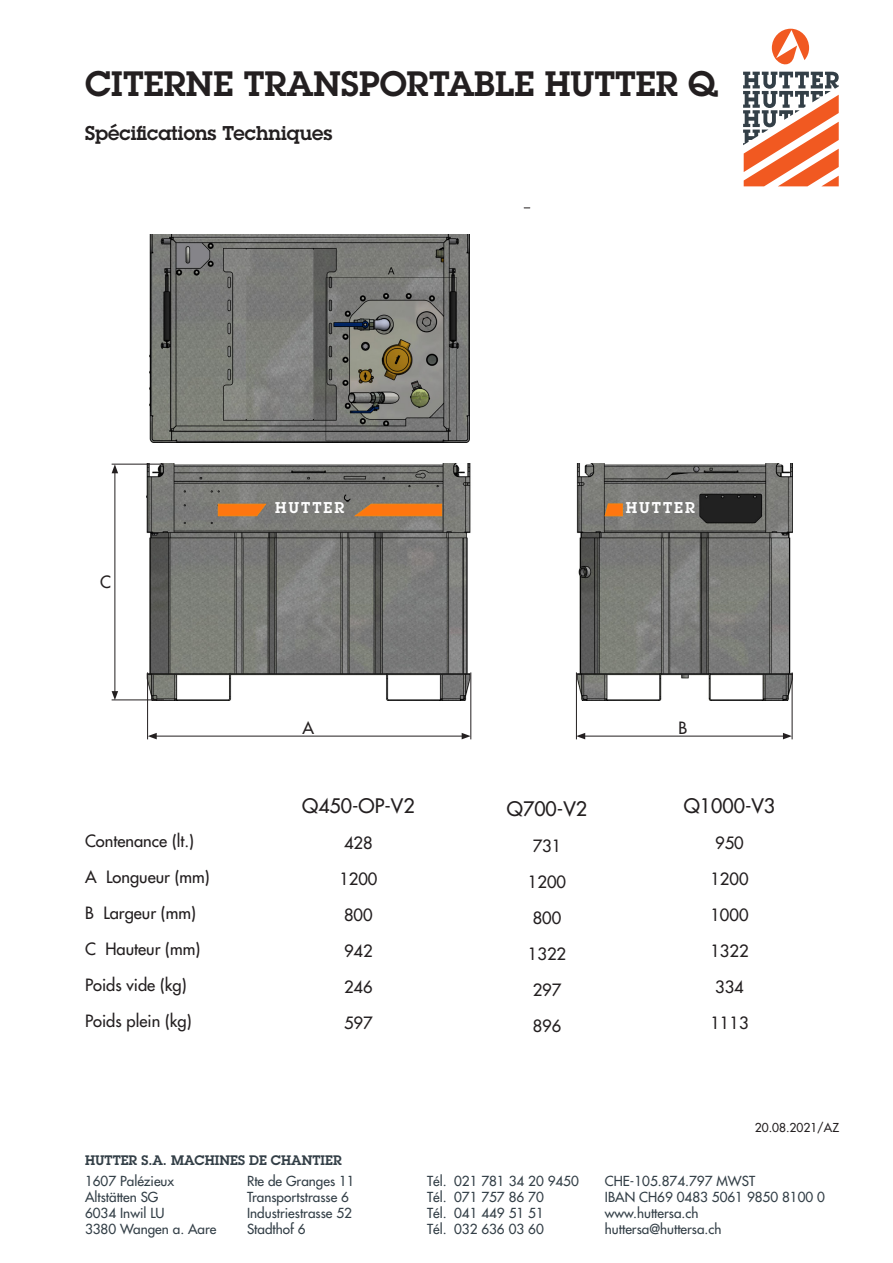
<style>
.page{position:relative;width:893px;height:1263px;background:#fff}
.page>*{position:absolute;margin:0;border:0;box-sizing:border-box;transform-origin:0 0}
.t1{font:600 34.5px "Lubalin Graph Std";color:#231f20}
.t2{font:19.5px "Futura";color:#231f20}
.t3{font:600 19.5px "Lubalin Graph Std";color:#231f20}
.t4{font:16.5px "Futura";color:#231f20}
.t5{font:600 15.3px "Lubalin Graph Std";letter-spacing:.13em;color:#fff}
.t6{font:13.5px "Futura";color:#333f47}
.t7{font:600 13.5px "Lubalin Graph Std";color:#333f47}
.t8{font:12px "Futura";color:#231f20}
</style>
<div class="page">
<img style="left:147px;top:463px;width:645px;height:237px">
<hr style="left:154px;top:736px;width:310px;height:1px;background:#231f20">
<svg style="left:148px;top:733px;width:9px;height:6px"></svg>
<svg style="left:462px;top:733px;width:9px;height:6px"></svg>
<hr style="left:576px;top:672px;width:1px;height:67px;background:#231f20">
<hr style="left:792px;top:672px;width:1px;height:67px;background:#231f20">
<hr style="left:583px;top:736px;width:202px;height:1px;background:#231f20">
<svg style="left:576px;top:733px;width:9px;height:6px"></svg>
<svg style="left:783px;top:733px;width:9px;height:6px"></svg>
<hr style="left:112px;top:700px;width:52px;height:1px;background:#231f20">
<hr style="left:147px;top:672px;width:1px;height:67px;background:#231f20">
<hr style="left:471px;top:672px;width:1px;height:67px;background:#231f20">
<hr style="left:112px;top:464px;width:52px;height:1px;background:#231f20">
<hr style="left:115px;top:471px;width:1px;height:222px;background:#231f20">
<svg style="left:112px;top:464px;width:6px;height:9px"></svg>
<svg style="left:112px;top:691px;width:6px;height:9px"></svg>
<svg style="left:605px;top:503px;width:18px;height:13px"></svg>
<svg style="left:218px;top:504px;width:48px;height:12px"></svg>
<svg style="left:344px;top:495px;width:98px;height:21px"></svg>
<img style="left:150px;top:235px;width:320px;height:207px">
<svg style="left:743px;top:29px;width:96px;height:157px"></svg>
<p class="t1" style="left:85px;top:61px;width:634px">CITERNE TRANSPORTABLE HUTTER Q</p>
<p class="t3" style="left:85px;top:120px;width:249px">Spécifications Techniques</p>
<p class="t4" style="left:100px;top:571px;width:12px">C</p>
<p class="t4" style="left:85px;top:830px;width:111px">Contenance (lt.)</p>
<p class="t4" style="left:85px;top:866px;width:126px">A Longueur (mm)</p>
<p class="t4" style="left:85px;top:902px;width:112px">B Largeur (mm)</p>
<p class="t4" style="left:85px;top:938px;width:117px">C Hauteur (mm)</p>
<p class="t4" style="left:85px;top:974px;width:103px">Poids vide (kg)</p>
<p class="t4" style="left:85px;top:1010px;width:108px">Poids plein (kg)</p>
<p class="t5" style="left:275px;top:497px;width:71px">HUTTER</p>
<p class="t5" style="left:626px;top:497px;width:71px">HUTTER</p>
<p class="t4" style="left:303px;top:718px;width:13px">A</p>
<p class="t2" style="left:302px;top:794px;width:114px">Q450-OP-V2</p>
<p class="t4" style="left:344px;top:833px;width:30px">428</p>
<p class="t4" style="left:339px;top:869px;width:40px">1200</p>
<p class="t4" style="left:344px;top:905px;width:30px">800</p>
<p class="t4" style="left:344px;top:941px;width:30px">942</p>
<p class="t4" style="left:344px;top:977px;width:30px">246</p>
<p class="t4" style="left:344px;top:1013px;width:30px">597</p>
<p class="t2" style="left:507px;top:797px;width:82px">Q700-V2</p>
<p class="t4" style="left:533px;top:836px;width:30px">731</p>
<p class="t4" style="left:528px;top:872px;width:40px">1200</p>
<p class="t4" style="left:533px;top:908px;width:30px">800</p>
<p class="t4" style="left:528px;top:944px;width:40px">1322</p>
<p class="t4" style="left:533px;top:980px;width:30px">297</p>
<p class="t4" style="left:533px;top:1016px;width:30px">896</p>
<p class="t4" style="left:679px;top:718px;width:10px">B</p>
<p class="t2" style="left:684px;top:794px;width:93px">Q1000-V3</p>
<p class="t4" style="left:715px;top:833px;width:30px">950</p>
<p class="t4" style="left:710px;top:869px;width:40px">1200</p>
<p class="t4" style="left:710px;top:905px;width:40px">1000</p>
<p class="t4" style="left:710px;top:941px;width:40px">1322</p>
<p class="t4" style="left:715px;top:977px;width:30px">334</p>
<p class="t4" style="left:710px;top:1013px;width:40px">1113</p>
<p class="t8" style="left:755px;top:1120px;width:86px">20.08.2021/AZ</p>
<p class="t7" style="left:85px;top:1151px;width:258px">HUTTER S.A. MACHINES DE CHANTIER</p>
<p class="t6" style="left:85px;top:1172px;width:91px">1607 Palézieux</p>
<p class="t6" style="left:247px;top:1172px;width:109px">Rte de Granges 11</p>
<p class="t6" style="left:427px;top:1172px;width:153px">Tél. 021 781 34 20 9450</p>
<p class="t6" style="left:85px;top:1188px;width:75px">Altstätten SG</p>
<p class="t6" style="left:247px;top:1188px;width:103px">Transportstrasse 6</p>
<p class="t6" style="left:427px;top:1188px;width:118px">Tél. 071 757 86 70</p>
<p class="t6" style="left:85px;top:1205px;width:81px">6034 Inwil LU</p>
<p class="t6" style="left:247px;top:1205px;width:106px">Industriestrasse 52</p>
<p class="t6" style="left:427px;top:1205px;width:118px">Tél. 041 449 51 51</p>
<p class="t6" style="left:85px;top:1221px;width:133px">3380 Wangen a. Aare</p>
<p class="t6" style="left:247px;top:1221px;width:60px">Stadthof 6</p>
<p class="t6" style="left:427px;top:1221px;width:118px">Tél. 032 636 03 60</p>
<p class="t6" style="left:605px;top:1172px;width:152px">CHE-105.874.797 MWST</p>
<p class="t6" style="left:605px;top:1188px;width:222px">IBAN CH69 0483 5061 9850 8100 0</p>
<p class="t6" style="left:605px;top:1205px;width:95px">www.huttersa.ch</p>
<p class="t6" style="left:605px;top:1221px;width:118px">huttersa@huttersa.ch</p>
</div>
